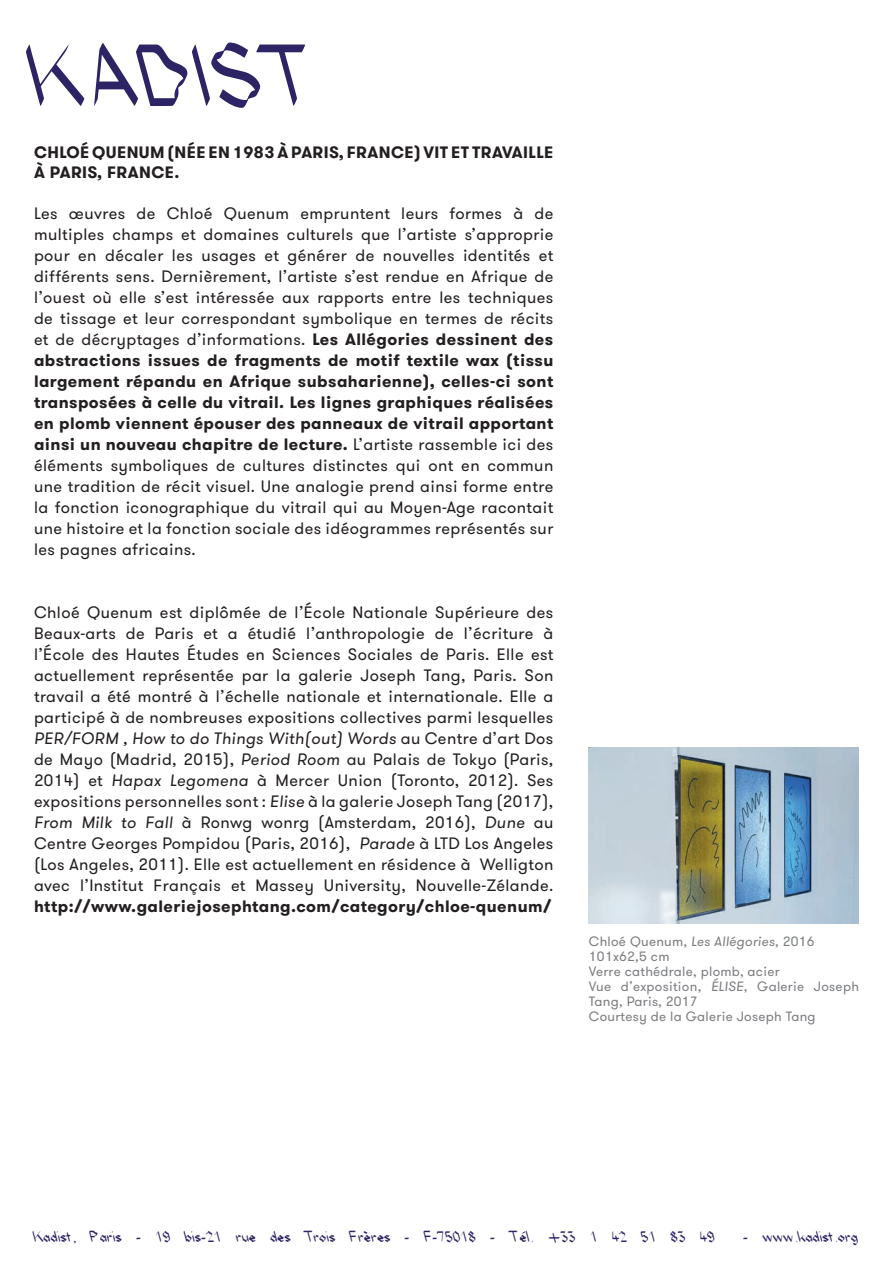
<style>
.page{position:relative;width:893px;height:1263px;background:#fff}
.page>*{position:absolute;margin:0;border:0;box-sizing:border-box;transform-origin:0 0}
.t1{font:90px "mtdbt 2 f 4 d";color:#2c2465}
.t2{font:16.5px/21px "GT Walsheim";letter-spacing:.025em;color:#231f20;text-align:justify}
.t3{font:700 16.5px/19.8px "GT Walsheim";letter-spacing:.025em;color:#231f20}
.t4{font:16.5px "mtdbt 2 f 4 d";color:#2c2465}
.t5{font:13.5px/15px "GT Walsheim";letter-spacing:.02em;color:#7c7e81}
.s1{font-weight:700}
.s2{font-style:italic}
</style>
<div class="page">
<img style="left:589px;top:747px;width:270px;height:176px">
<h1 class="t1" style="left:34px;top:21px;width:291px">KADIST</h1>
<p class="t3" style="left:34px;top:143px;width:521px">CHLOÉ QUENUM (NÉE EN 1983 À PARIS, FRANCE) VIT ET TRAVAILLE<br>À PARIS, FRANCE.</p>
<p class="t2" style="left:34px;top:203px;width:521px">Les œuvres de Chloé Quenum empruntent leurs formes à de multiples champs et domaines culturels que l’artiste s’approprie pour en décaler les usages et générer de nouvelles identités et différents sens. Dernièrement, l’artiste s’est rendue en Afrique de l’ouest où elle s’est intéressée aux rapports entre les techniques de tissage et leur correspondant symbolique en termes de récits et de décryptages d’informations. <span class="s1">Les Allégories dessinent des abstractions issues de fragments de motif textile wax (tissu largement répandu en Afrique subsaharienne), celles-ci sont transposées à celle du vitrail. Les lignes graphiques réalisées en plomb viennent épouser des panneaux de vitrail apportant ainsi un nouveau chapitre de lecture.</span> L’artiste rassemble ici des éléments symboliques de cultures distinctes qui ont en commun une tradition de récit visuel. Une analogie prend ainsi forme entre la fonction iconographique du vitrail qui au Moyen-Age racontait une histoire et la fonction sociale des idéogrammes représentés sur les pagnes africains.</p>
<p class="t2" style="left:34px;top:602px;width:521px">Chloé Quenum est diplômée de l’École Nationale Supérieure des Beaux-arts de Paris et a étudié l’anthropologie de l’écriture à l’École des Hautes Études en Sciences Sociales de Paris. Elle est actuellement représentée par la galerie Joseph Tang, Paris. Son travail a été montré à l’échelle nationale et internationale. Elle a participé à de nombreuses expositions collectives parmi lesquelles <span class="s2">PER/FORM , How to do Things With(out) Words</span> au Centre d’art Dos de Mayo (Madrid, 2015), <span class="s2">Period Room</span> au Palais de Tokyo (Paris, 2014) et <span class="s2">Hapax Legomena</span> à Mercer Union (Toronto, 2012). Ses expositions personnelles sont : <span class="s2">Elise</span> à la galerie Joseph Tang (2017), <span class="s2">From Milk to Fall</span> à Ronwg wonrg (Amsterdam, 2016), <span class="s2">Dune</span> au Centre Georges Pompidou (Paris, 2016), <span class="s2">Parade</span> à LTD Los Angeles (Los Angeles, 2011). Elle est actuellement en résidence à Welligton avec l’Institut Français et Massey University, Nouvelle-Zélande.</p>
<p class="t3" style="left:34px;top:897px;width:519px">http://www.galeriejosephtang.com/category/chloe-quenum/</p>
<p class="t5" style="left:589px;top:934px;width:272px">Chloé Quenum, <span class="s2">Les Allégories</span>, 2016<br>101x62,5 cm<br>Verre cathédrale, plomb, acier<br>Vue d’exposition, <span class="s2">ÉLISE</span>, Galerie Joseph<br>Tang, Paris, 2017<br>Courtesy de la Galerie Joseph Tang</p>
<p class="t4" style="left:34px;top:1227px;width:684px">Kadist, Paris - 19 bis-21 rue des Trois Frères - F-75018 - Tél. +33 1 42 51 83 49</p>
<p class="t4" style="left:744px;top:1227px;width:116px">- www.kadist.org</p>
</div>
